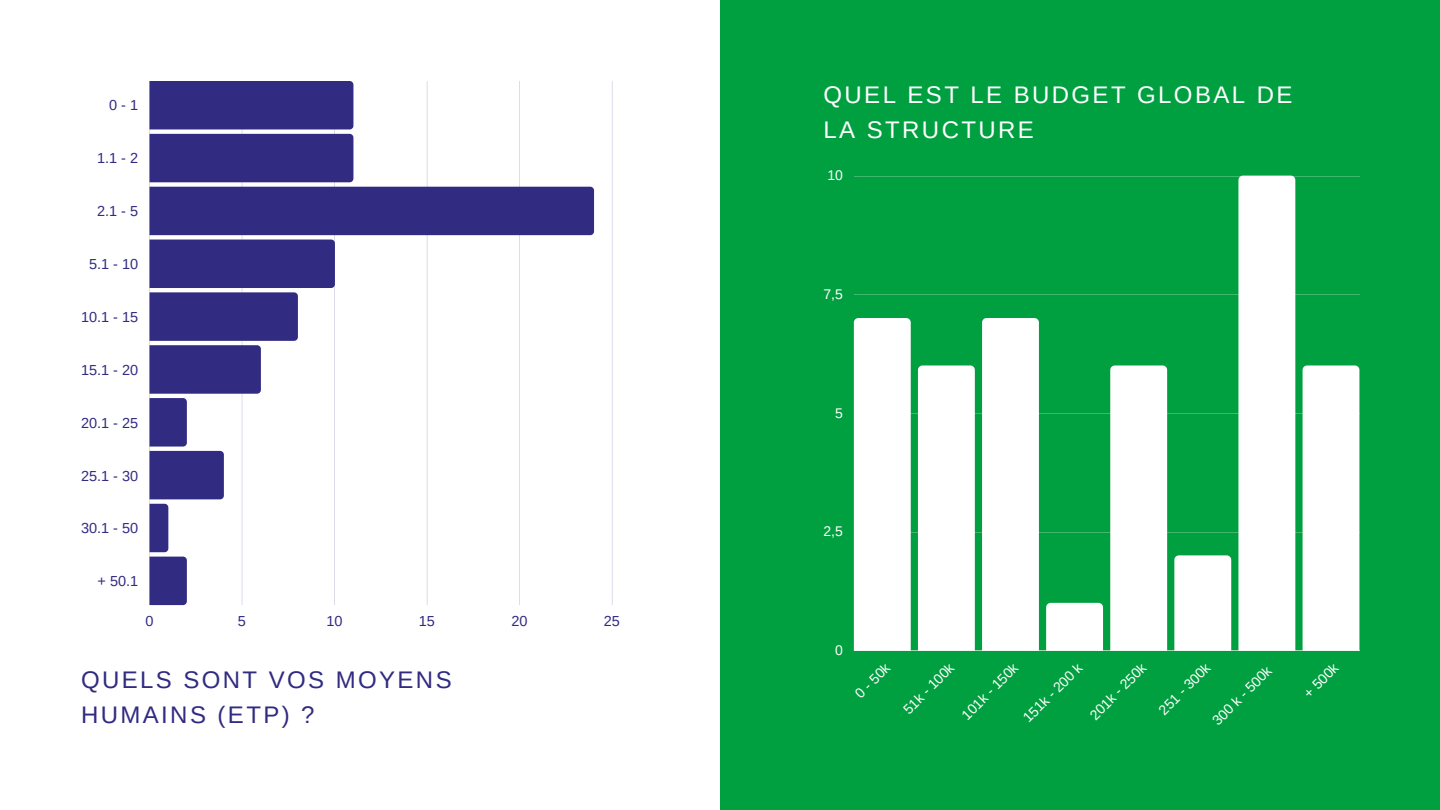
<style>
.page{position:relative;width:1440px;height:810px;background:#00a040}
.page>*{position:absolute;margin:0;border:0;box-sizing:border-box;transform-origin:0 0}
.t1{font:24px/34.5px "Arimo";letter-spacing:.1em;color:#fff}
.t2{font:24px/34.5px "Arimo";letter-spacing:.1em;color:#312b81}
.t3{font:14.5px "Arimo";color:#312b81}
.t4{font:14px "Arimo";color:#fff}
</style>
<div class="page">
<div style="left:0;top:0;width:720px;height:810px;background:#fff"></div>
<hr style="left:854px;top:176px;width:505px;height:1px;background:#fff">
<hr style="left:854px;top:294px;width:505px;height:1px;background:#fff">
<hr style="left:854px;top:413px;width:505px;height:1px;background:#fff">
<hr style="left:854px;top:532px;width:505px;height:1px;background:#fff">
<hr style="left:854px;top:650px;width:505px;height:1px;background:#fff">
<div style="left:854px;top:318px;width:57px;height:333px;background:#fff"></div>
<div style="left:918px;top:365px;width:57px;height:286px;background:#fff"></div>
<div style="left:982px;top:318px;width:57px;height:333px;background:#fff"></div>
<div style="left:1046px;top:603px;width:57px;height:48px;background:#fff"></div>
<div style="left:1110px;top:365px;width:57px;height:286px;background:#fff"></div>
<div style="left:1174px;top:555px;width:57px;height:96px;background:#fff"></div>
<div style="left:1238px;top:176px;width:57px;height:475px;background:#fff"></div>
<div style="left:1303px;top:365px;width:56px;height:286px;background:#fff"></div>
<hr style="left:149px;top:81px;width:1px;height:524px;background:#312b81">
<hr style="left:612px;top:81px;width:1px;height:524px;background:#312b81">
<svg style="left:150px;top:81px;width:444px;height:524px"></svg>
<p class="t3" style="left:109px;top:97px;width:30px">0-1</p>
<p class="t3" style="left:97px;top:150px;width:43px">1.1 - 2</p>
<p class="t3" style="left:97px;top:203px;width:43px">2.1 - 5</p>
<p class="t3" style="left:89px;top:256px;width:51px">5.1 - 10</p>
<p class="t3" style="left:81px;top:309px;width:59px">10.1 - 15</p>
<p class="t3" style="left:81px;top:362px;width:59px">15.1 - 20</p>
<p class="t3" style="left:81px;top:415px;width:59px">20.1 - 25</p>
<p class="t3" style="left:81px;top:467px;width:59px">25.1 - 30</p>
<p class="t3" style="left:81px;top:520px;width:59px">30.1 - 50</p>
<p class="t3" style="left:98px;top:573px;width:42px">+ 50.1</p>
<p class="t3" style="left:145px;top:613px;width:10px">0</p>
<p class="t3" style="left:238px;top:613px;width:10px">5</p>
<p class="t3" style="left:326px;top:613px;width:18px">10</p>
<p class="t3" style="left:419px;top:613px;width:18px">15</p>
<p class="t3" style="left:511px;top:613px;width:18px">20</p>
<p class="t3" style="left:604px;top:613px;width:18px">25</p>
<p class="t2" style="left:81px;top:662px;width:372px">QUELS SONT VOS MOYENS<br>HUMAINS (ETP) ?</p>
<p class="t1" style="left:824px;top:78px;width:470px">QUEL EST LE BUDGET GLOBAL DE<br>LA STRUCTURE</p>
<p class="t4" style="left:827px;top:168px;width:17px">10</p>
<p class="t4" style="left:824px;top:286px;width:21px">7,5</p>
<p class="t4" style="left:835px;top:405px;width:9px">5</p>
<p class="t4" style="left:824px;top:524px;width:21px">2,5</p>
<p class="t4" style="left:835px;top:642px;width:9px">0</p>
<p class="t4" style="left:852px;top:690px;width:44px;rotate:-45deg">0 - 50k</p>
<p class="t4" style="left:900px;top:706px;width:67px;rotate:-45deg">51k - 100k</p>
<p class="t4" style="left:959px;top:712px;width:75px;rotate:-45deg">101k - 150k</p>
<p class="t4" style="left:1020px;top:714px;width:78px;rotate:-45deg">151k - 200 k</p>
<p class="t4" style="left:1087px;top:712px;width:75px;rotate:-45deg">201k - 250k</p>
<p class="t4" style="left:1156px;top:707px;width:68px;rotate:-45deg">251 - 300k</p>
<p class="t4" style="left:1209px;top:717px;width:78px;rotate:-45deg">300 k - 500k</p>
<p class="t4" style="left:1301px;top:690px;width:44px;rotate:-45deg">+ 500k</p>
</div>
